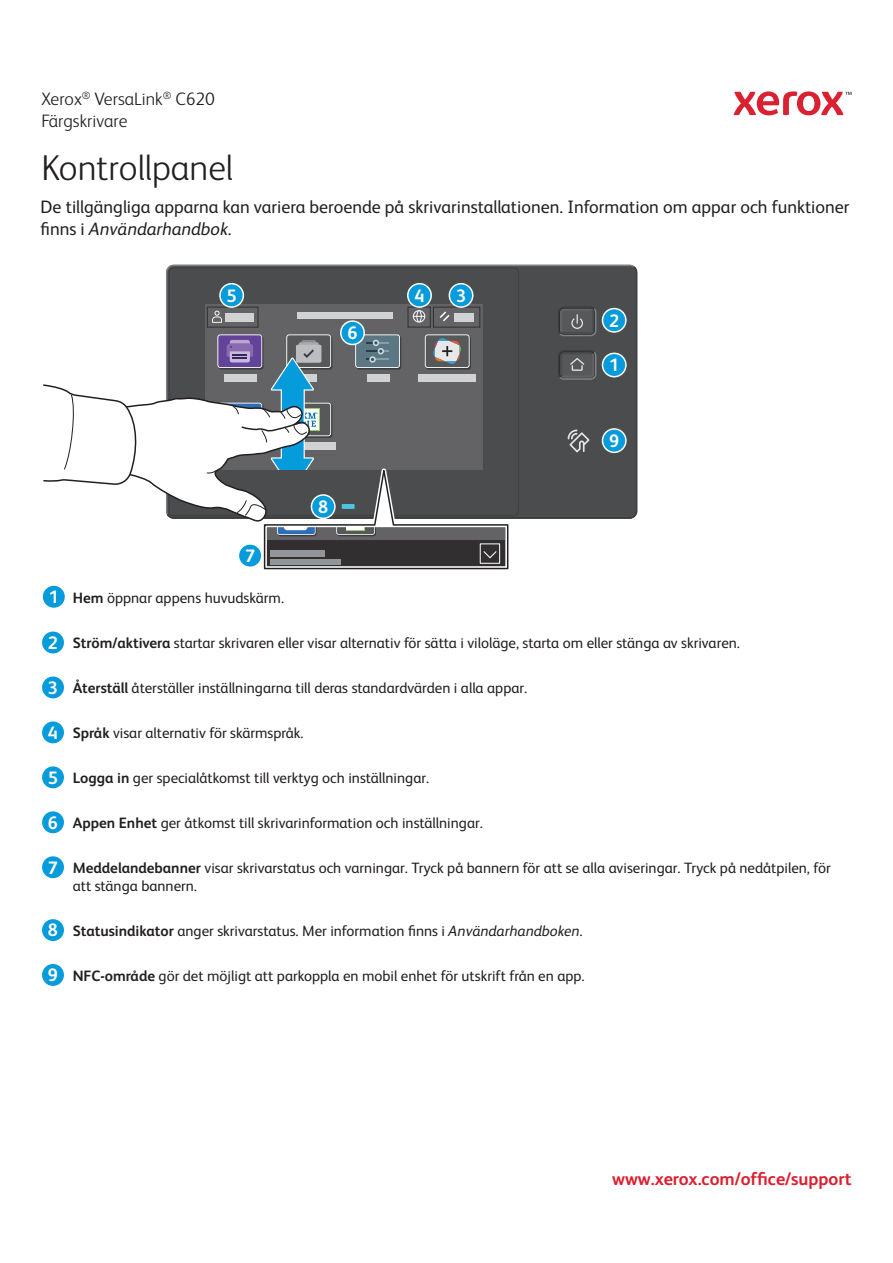
<style>
.page{position:relative;width:893px;height:1263px;background:#fff}
.page>*{position:absolute;margin:0;border:0;box-sizing:border-box;transform-origin:0 0}
.t1{font:300 36px "Xerox Sans";color:#231f20}
.t2{font:18px/21.6px "Xerox Sans";color:#231f20}
.t3{font:300 18px/21.6px "Xerox Sans";color:#231f20}
.t4{font:700 18px "Xerox Sans";color:#db1e30}
.t5{font:700 18px "Xerox Sans";color:#fff}
.t6{font:15px/18px "Xerox Sans";color:#231f20}
.s1{font-style:italic}
.s2{font-weight:700}
</style>
<div class="page">
<svg style="left:734px;top:91px;width:117px;height:24px"></svg>
<svg style="left:166px;top:265px;width:472px;height:254px;background:#535455"></svg>
<svg style="left:568px;top:430px;width:21px;height:22px"></svg>
<svg style="left:43px;top:338px;width:469px;height:232px"></svg>
<div style="left:219px;top:283px;width:25px;height:25px;border:3px solid #fff;border-radius:50%"></div>
<div style="left:221px;top:284px;width:22px;height:22px;background:#069bda;border-radius:50%"></div>
<div style="left:449px;top:283px;width:24px;height:25px;border:3px solid #fff;border-radius:50%"></div>
<div style="left:450px;top:284px;width:22px;height:22px;background:#069bda;border-radius:50%"></div>
<div style="left:602px;top:308px;width:25px;height:25px;border:3px solid #fff;border-radius:50%"></div>
<div style="left:603px;top:309px;width:22px;height:22px;background:#069bda;border-radius:50%"></div>
<div style="left:602px;top:353px;width:25px;height:24px;border:3px solid #fff;border-radius:50%"></div>
<div style="left:603px;top:354px;width:22px;height:22px;background:#069bda;border-radius:50%"></div>
<div style="left:602px;top:428px;width:25px;height:25px;border:3px solid #fff;border-radius:50%"></div>
<div style="left:603px;top:430px;width:22px;height:22px;background:#069bda;border-radius:50%"></div>
<div style="left:311px;top:494px;width:25px;height:25px;border:3px solid #fff;border-radius:50%"></div>
<div style="left:312px;top:496px;width:22px;height:22px;background:#069bda;border-radius:50%"></div>
<div style="left:238px;top:543px;width:25px;height:25px;border:3px solid #fff;border-radius:50%"></div>
<div style="left:239px;top:545px;width:22px;height:21px;background:#069bda;border-radius:50%"></div>
<div style="left:407px;top:283px;width:25px;height:25px;border:3px solid #fff;border-radius:50%"></div>
<div style="left:409px;top:284px;width:21px;height:22px;background:#069bda;border-radius:50%"></div>
<div style="left:340px;top:320px;width:25px;height:25px;border:3px solid #fff;border-radius:50%"></div>
<div style="left:342px;top:322px;width:21px;height:22px;background:#069bda;border-radius:50%"></div>
<div style="left:41px;top:584px;width:25px;height:25px;border:3px solid #fff;border-radius:50%"></div>
<div style="left:43px;top:586px;width:22px;height:22px;background:#069bda;border-radius:50%"></div>
<div style="left:41px;top:630px;width:24px;height:25px;border:3px solid #fff;border-radius:50%"></div>
<div style="left:42px;top:631px;width:22px;height:22px;background:#069bda;border-radius:50%"></div>
<div style="left:41px;top:675px;width:24px;height:25px;border:3px solid #fff;border-radius:50%"></div>
<div style="left:42px;top:676px;width:22px;height:22px;background:#069bda;border-radius:50%"></div>
<div style="left:41px;top:720px;width:24px;height:25px;border:3px solid #fff;border-radius:50%"></div>
<div style="left:42px;top:721px;width:22px;height:22px;background:#069bda;border-radius:50%"></div>
<div style="left:41px;top:765px;width:24px;height:25px;border:3px solid #fff;border-radius:50%"></div>
<div style="left:42px;top:766px;width:22px;height:22px;background:#069bda;border-radius:50%"></div>
<div style="left:41px;top:810px;width:24px;height:25px;border:3px solid #fff;border-radius:50%"></div>
<div style="left:42px;top:811px;width:22px;height:22px;background:#069bda;border-radius:50%"></div>
<div style="left:41px;top:855px;width:24px;height:25px;border:3px solid #fff;border-radius:50%"></div>
<div style="left:42px;top:856px;width:22px;height:22px;background:#069bda;border-radius:50%"></div>
<div style="left:41px;top:918px;width:24px;height:24px;border:3px solid #fff;border-radius:50%"></div>
<div style="left:42px;top:919px;width:22px;height:22px;background:#069bda;border-radius:50%"></div>
<div style="left:41px;top:962px;width:24px;height:25px;border:3px solid #fff;border-radius:50%"></div>
<div style="left:42px;top:964px;width:22px;height:22px;background:#069bda;border-radius:50%"></div>
<p class="t3" style="left:41px;top:90px;width:175px">Xerox<sup>®</sup> VersaLink<sup>®</sup> C620<br>Färgskrivare</p>
<h1 class="t1" style="left:41px;top:155px;width:193px">Kontrollpanel</h1>
<p class="t2" style="left:41px;top:198px;width:810px">De tillgängliga apparna kan variera beroende på skrivarinstallationen. Information om appar och funktioner finns i <span class="s1">Användarhandbok</span>.</p>
<p class="t5" style="left:227px;top:287px;width:12px">5</p>
<p class="t5" style="left:456px;top:287px;width:12px">3</p>
<p class="t5" style="left:414px;top:287px;width:12px">4</p>
<p class="t5" style="left:347px;top:324px;width:12px">6</p>
<p class="t5" style="left:609px;top:312px;width:12px">2</p>
<p class="t5" style="left:609px;top:357px;width:12px">1</p>
<p class="t5" style="left:609px;top:432px;width:12px">9</p>
<p class="t5" style="left:49px;top:588px;width:12px">1</p>
<p class="t5" style="left:48px;top:634px;width:12px">2</p>
<p class="t5" style="left:48px;top:679px;width:12px">3</p>
<p class="t5" style="left:48px;top:724px;width:12px">4</p>
<p class="t5" style="left:48px;top:769px;width:12px">5</p>
<p class="t5" style="left:48px;top:814px;width:12px">6</p>
<p class="t5" style="left:48px;top:859px;width:12px">7</p>
<p class="t5" style="left:48px;top:922px;width:12px">8</p>
<p class="t5" style="left:48px;top:966px;width:12px">9</p>
<p class="t5" style="left:245px;top:547px;width:12px">7</p>
<p class="t5" style="left:318px;top:498px;width:12px">8</p>
<p class="t6" style="left:73px;top:590px;width:213px"><span class="s2">Hem</span> öppnar appens huvudskärm.</p>
<p class="t6" style="left:73px;top:635px;width:669px"><span class="s2">Ström/aktivera</span> startar skrivaren eller visar alternativ för sätta i viloläge, starta om eller stänga av skrivaren.</p>
<p class="t6" style="left:73px;top:680px;width:456px"><span class="s2">Återställ</span> återställer inställningarna till deras standardvärden i alla appar.</p>
<p class="t6" style="left:73px;top:725px;width:232px"><span class="s2">Språk</span> visar alternativ för skärmspråk.</p>
<p class="t6" style="left:73px;top:770px;width:358px"><span class="s2">Logga in</span> ger specialåtkomst till verktyg och inställningar.</p>
<p class="t6" style="left:73px;top:815px;width:412px"><span class="s2">Appen Enhet</span> ger åtkomst till skrivarinformation och inställningar.</p>
<p class="t6" style="left:73px;top:860px;width:759px"><span class="s2">Meddelandebanner</span> visar skrivarstatus och varningar. Tryck på bannern för att se alla aviseringar. Tryck på nedåtpilen, för att stänga bannern.</p>
<p class="t6" style="left:73px;top:923px;width:511px"><span class="s2">Statusindikator</span> anger skrivarstatus. Mer information finns i <span class="s1">Användarhandboken</span>.</p>
<p class="t6" style="left:73px;top:968px;width:513px"><span class="s2">NFC-område</span> gör det möjligt att parkoppla en mobil enhet för utskrift från en app.</p>
<p class="t4" style="left:612px;top:1171px;width:241px">www.xerox.com/office/support</p>
</div>
